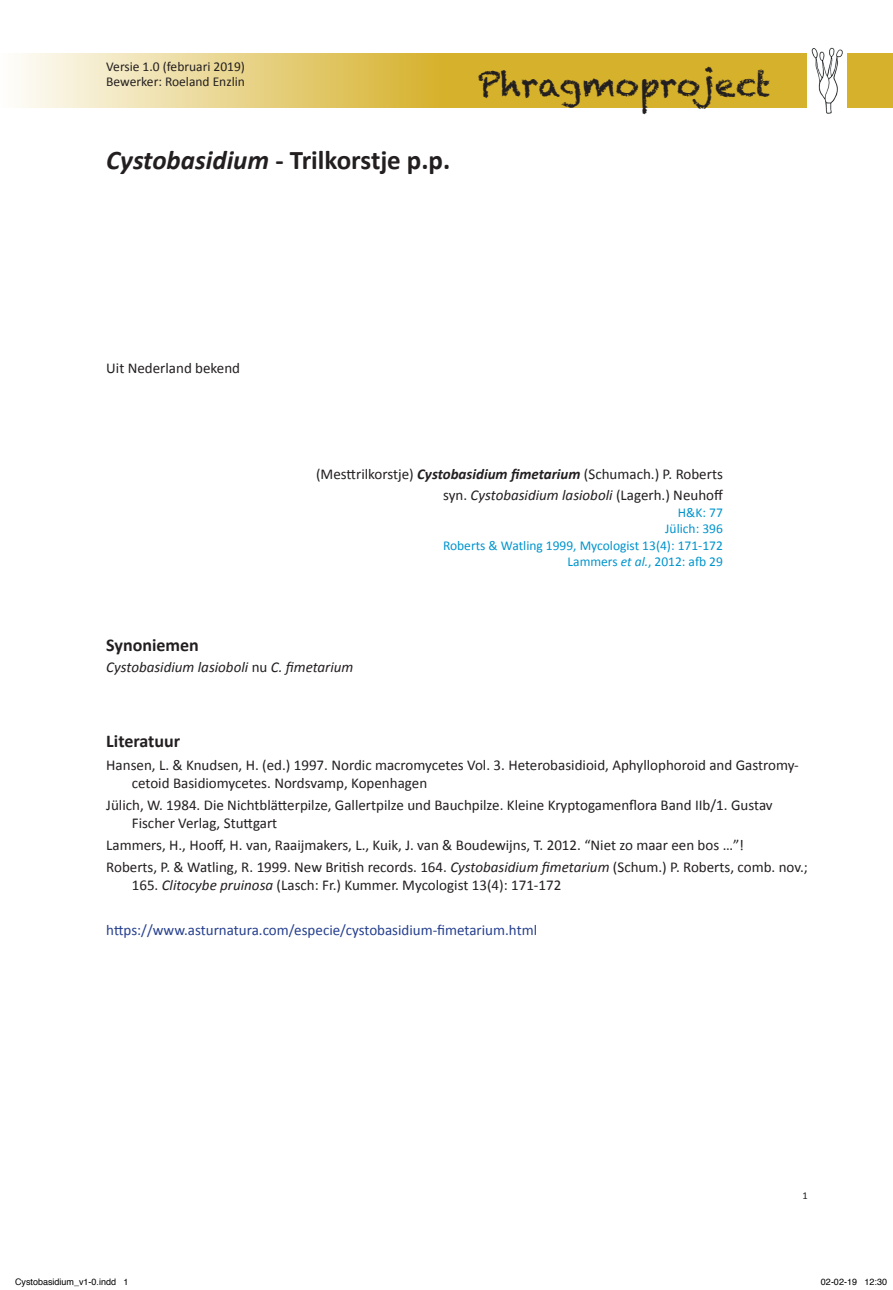
<style>
.page{position:relative;width:893px;height:1290px;background:#fff}
.page>*{position:absolute;margin:0;border:0;box-sizing:border-box;transform-origin:0 0}
.t1{font:33px "Chalkduster";color:#231f20}
.t2{font:700 27px "Calibri";color:#231f20}
.t3{font:700 18px "Calibri";color:#231f20}
.t4{font:15px/18px "Calibri";color:#231f20}
.t5{font:15px "Calibri";color:#253f8e}
.t6{font:italic 15px "Calibri";color:#231f20}
.t7{font:13.5px/16.5px "Calibri";color:#0094cc;text-align:right}
.t8{font:13.5px/15px "Calibri";color:#231f20}
.t9{font:10.5px "Calibri";color:#231f20}
.t10{font:9px "Helvetica";color:#000}
.s1{font-style:italic}
.s2{font-weight:700;font-style:italic}
.s3{font-style:normal}
</style>
<div class="page">
<svg style="left:19px;top:53px;width:874px;height:54px;fill:#d6b22f"></svg>
<img style="left:808px;top:47px;width:39px;height:67px">
<p class="t8" style="left:106px;top:59px;width:140px">Versie 1.0 (februari 2019)<br>Bewerker: Roeland Enzlin</p>
<h2 class="t2" style="left:106px;top:143px;width:346px"><span class="s1">Cystobasidium</span> - Trilkorstje p.p.</h2>
<h1 class="t1" style="left:477px;top:66px;width:295px">Phragmoproject</h1>
<p class="t4" style="left:106px;top:359px;width:135px">Uit Nederland bekend</p>
<p class="t4" style="left:316px;top:464px;width:408px;line-height:21px;text-align:right">(Mesttrilkorstje) <span class="s2">Cystobasidium fimetarium</span> (Schumach.) P. Roberts syn. <span class="s1">Cystobasidium lasioboli</span> (Lagerh.) Neuhoff</p>
<p class="t7" style="left:443px;top:504px;width:281px">H&amp;K: 77<br>Jülich: 396<br>Roberts &amp; Watling 1999, Mycologist 13(4): 171-172<br>Lammers <span class="s1">et al.</span>, 2012: afb 29</p>
<p class="t3" style="left:106px;top:634px;width:94px">Synoniemen</p>
<p class="t6" style="left:106px;top:657px;width:249px">Cystobasidium lasioboli <span class="s3">nu</span> C. fimetarium</p>
<p class="t3" style="left:106px;top:730px;width:75px">Literatuur</p>
<p class="t4" style="left:132px;top:756px;width:668px;text-indent:-26px">Hansen, L. &amp; Knudsen, H. (ed.) 1997. Nordic macromycetes Vol. 3. Heterobasidioid, Aphyllophoroid and Gastromy&shy;cetoid Basidiomycetes. Nordsvamp, Kopenhagen</p>
<p class="t4" style="left:132px;top:796px;width:642px;text-indent:-26px">Jülich, W. 1984. Die Nichtblätterpilze, Gallertpilze und Bauchpilze. Kleine Kryptogamenflora Band IIb/1. Gustav<br>Fischer Verlag, Stuttgart</p>
<p class="t4" style="left:106px;top:834px;width:703px;line-height:22.2px">Lammers, H., Hooff, H. van, Raaijmakers, L., Kuik, J. van &amp; Boudewijns, T. 2012. “Niet zo maar een bos …”!<br>Roberts, P. &amp; Watling, R. 1999. New British records. 164. <span class="s1">Cystobasidium fimetarium</span> (Schum.) P. Roberts, comb. nov.;</p>
<p class="t4" style="left:132px;top:876px;width:431px">165. <span class="s1">Clitocybe pruinosa</span> (Lasch: Fr.) Kummer. Mycologist 13(4): 171-172</p>
<p class="t5" style="left:106px;top:920px;width:432px">https://www.asturnatura.com/especie/cystobasidium-fimetarium.html</p>
<p class="t9" style="left:803px;top:1188px;width:7px">1</p>
<p class="t10" style="left:15px;top:1275px;width:115px">Cystobasidium_v1-0.indd 1</p>
<p class="t10" style="left:821px;top:1275px;width:68px">02-02-19 12:30</p>
</div>
